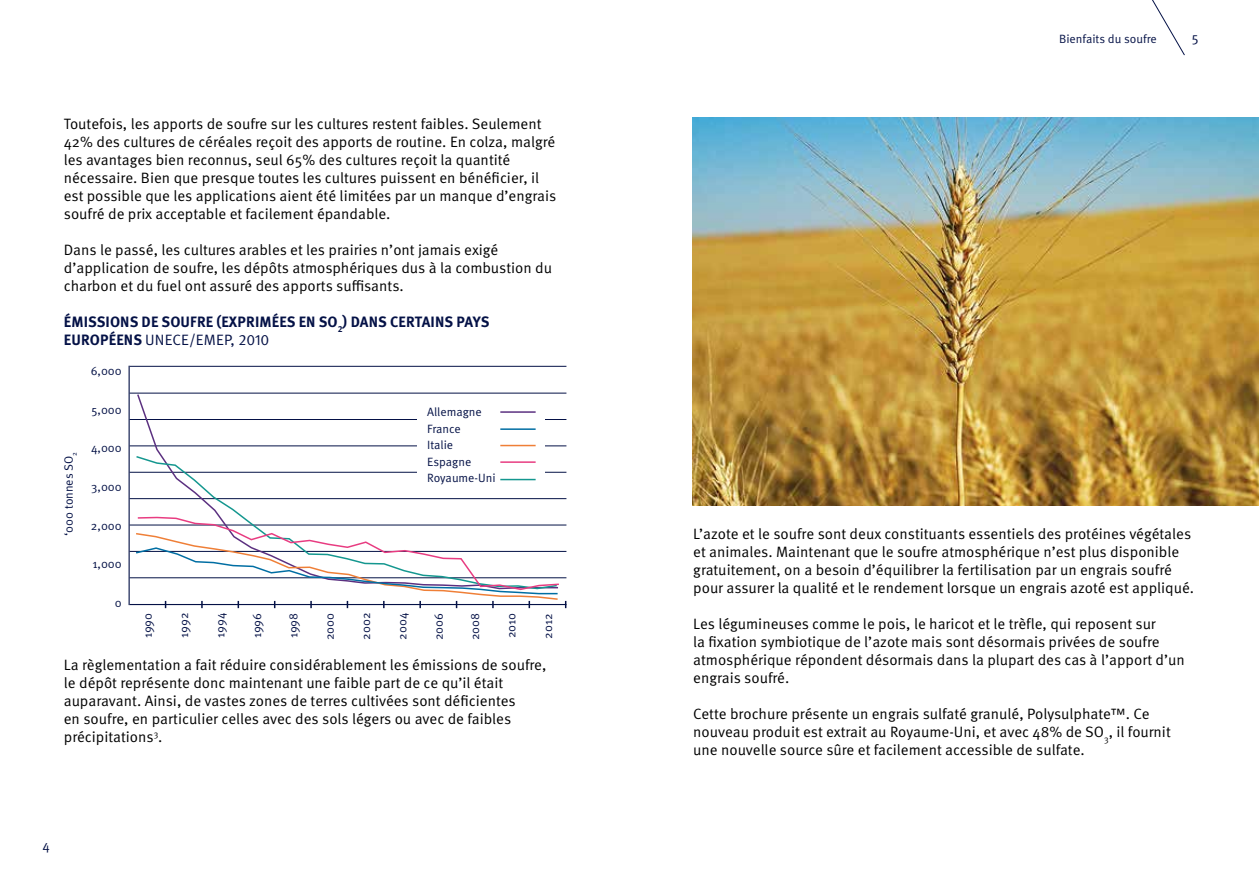
<style>
.page{position:relative;width:1259px;height:893px;background:#fff}
.page>*{position:absolute;margin:0;border:0;box-sizing:border-box;transform-origin:0 0}
.t1{font:15px/18px "Meta OT Norm";color:#000}
.t2{font:700 15px "Meta OT";letter-spacing:.01em;color:#041146}
.t3{font:15px "Meta OT Norm";letter-spacing:.01em;color:#041146}
.t4{font:13.5px "Meta OT Norm";color:#041146}
.t5{font:12px/16.5px "Meta OT Norm";color:#041146}
.s1{font-family:"Meta OT";font-weight:700}
</style>
<div class="page">
<svg style="left:1152px;top:0;width:33px;height:56px"></svg>
<img style="left:692px;top:118px;width:567px;height:388px">
<hr style="left:130px;top:366px;width:436px;height:1px;background:#041146">
<hr style="left:129px;top:366px;width:1px;height:239px;background:#041146">
<hr style="left:130px;top:604px;width:436px;height:1px;background:#041146">
<hr style="left:130px;top:577px;width:436px;height:1px;background:#041146">
<hr style="left:130px;top:525px;width:436px;height:1px;background:#041146">
<hr style="left:130px;top:472px;width:436px;height:1px;background:#041146">
<hr style="left:130px;top:419px;width:436px;height:1px;background:#041146">
<hr style="left:130px;top:446px;width:436px;height:1px;background:#041146">
<hr style="left:130px;top:498px;width:436px;height:1px;background:#041146">
<hr style="left:130px;top:551px;width:436px;height:1px;background:#041146">
<hr style="left:130px;top:393px;width:436px;height:1px;background:#041146">
<svg style="left:136px;top:393px;width:423px;height:107px"></svg>
<svg style="left:135px;top:455px;width:423px;height:61px"></svg>
<svg style="left:134px;top:516px;width:432px;height:92px"></svg>
<p class="t1" style="left:64px;top:115px;width:494px">Toutefois, les apports de soufre sur les cultures restent faibles. Seulement 42% des cultures de céréales reçoit des apports de routine. En colza, malgré les avantages bien reconnus, seul 65% des cultures reçoit la quantité nécessaire. Bien que presque toutes les cultures puissent en bénéficier, il est possible que les applications aient été limitées par un manque d’engrais soufré de prix acceptable et facilement épandable.</p>
<p class="t1" style="left:64px;top:241px;width:490px">Dans le passé, les cultures arables et les prairies n’ont jamais exigé d’application de soufre, les dépôts atmosphériques dus à la combustion du charbon et du fuel ont assuré des apports suffisants.</p>
<p class="t2" style="left:64px;top:312px;width:427px">ÉMISSIONS DE SOUFRE (EXPRIMÉES EN SO<sub>2</sub>) DANS CERTAINS PAYS</p>
<p class="t3" style="left:64px;top:331px;width:207px"><span class="s1">EUROPÉENS</span> UNECE/EMEP, 2010</p>
<p class="t5" style="left:61px;top:536px;width:85px;rotate:-90deg">‘000 tonnes SO<sub>2</sub></p>
<p class="t5" style="left:91px;top:363px;width:33px">6,000</p>
<p class="t5" style="left:92px;top:401px;width:32px">5,000</p>
<p class="t5" style="left:91px;top:440px;width:32px">4,000</p>
<p class="t5" style="left:91px;top:479px;width:32px">3,000</p>
<p class="t5" style="left:91px;top:517px;width:32px">2,000</p>
<p class="t5" style="left:92px;top:556px;width:31px">1,000</p>
<p class="t5" style="left:115px;top:595px;width:8px">0</p>
<p class="t5" style="left:427px;top:404px;width:70px">Allemagne<br>France<br>Italie<br>Espagne<br>Royaume-Uni</p>
<p class="t5" style="left:140px;top:638px;width:27px;rotate:-90deg">1990</p>
<p class="t5" style="left:176px;top:638px;width:27px;rotate:-90deg">1992</p>
<p class="t5" style="left:212px;top:638px;width:27px;rotate:-90deg">1994</p>
<p class="t5" style="left:249px;top:638px;width:27px;rotate:-90deg">1996</p>
<p class="t5" style="left:285px;top:638px;width:27px;rotate:-90deg">1998</p>
<p class="t5" style="left:321px;top:640px;width:29px;rotate:-90deg">2000</p>
<p class="t5" style="left:358px;top:640px;width:28px;rotate:-90deg">2002</p>
<p class="t5" style="left:394px;top:639px;width:28px;rotate:-90deg">2004</p>
<p class="t5" style="left:430px;top:640px;width:29px;rotate:-90deg">2006</p>
<p class="t5" style="left:467px;top:640px;width:29px;rotate:-90deg">2008</p>
<p class="t5" style="left:503px;top:638px;width:27px;rotate:-90deg">2010</p>
<p class="t5" style="left:540px;top:639px;width:27px;rotate:-90deg">2012</p>
<p class="t1" style="left:64px;top:656px;width:484px">La règlementation a fait réduire considérablement les émissions de soufre, le dépôt représente donc maintenant une faible part de ce qu’il était auparavant. Ainsi, de vastes zones de terres cultivées sont déficientes<br>en soufre, en particulier celles avec des sols légers ou avec de faibles précipitations<sup>3</sup>.</p>
<p class="t4" style="left:43px;top:838px;width:9px">4</p>
<p class="t5" style="left:1059px;top:30px;width:99px">Bienfaits du soufre</p>
<p class="t4" style="left:1191px;top:30px;width:8px">5</p>
<p class="t1" style="left:693px;top:525px;width:502px">L’azote et le soufre sont deux constituants essentiels des protéines végétales et animales. Maintenant que le soufre atmosphérique n’est plus disponible gratuitement, on a besoin d’équilibrer la fertilisation par un engrais soufré pour assurer la qualité et le rendement lorsque un engrais azoté est appliqué.</p>
<p class="t1" style="left:693px;top:615px;width:493px">Les légumineuses comme le pois, le haricot et le trèfle, qui reposent sur<br>la fixation symbiotique de l’azote mais sont désormais privées de soufre atmosphérique répondent désormais dans la plupart des cas à l’apport d’un engrais soufré.</p>
<p class="t1" style="left:693px;top:705px;width:479px">Cette brochure présente un engrais sulfaté granulé, Polysulphate™. Ce nouveau produit est extrait au Royaume-Uni, et avec 48% de SO<sub>3</sub>, il fournit une nouvelle source sûre et facilement accessible de sulfate.</p>
</div>
